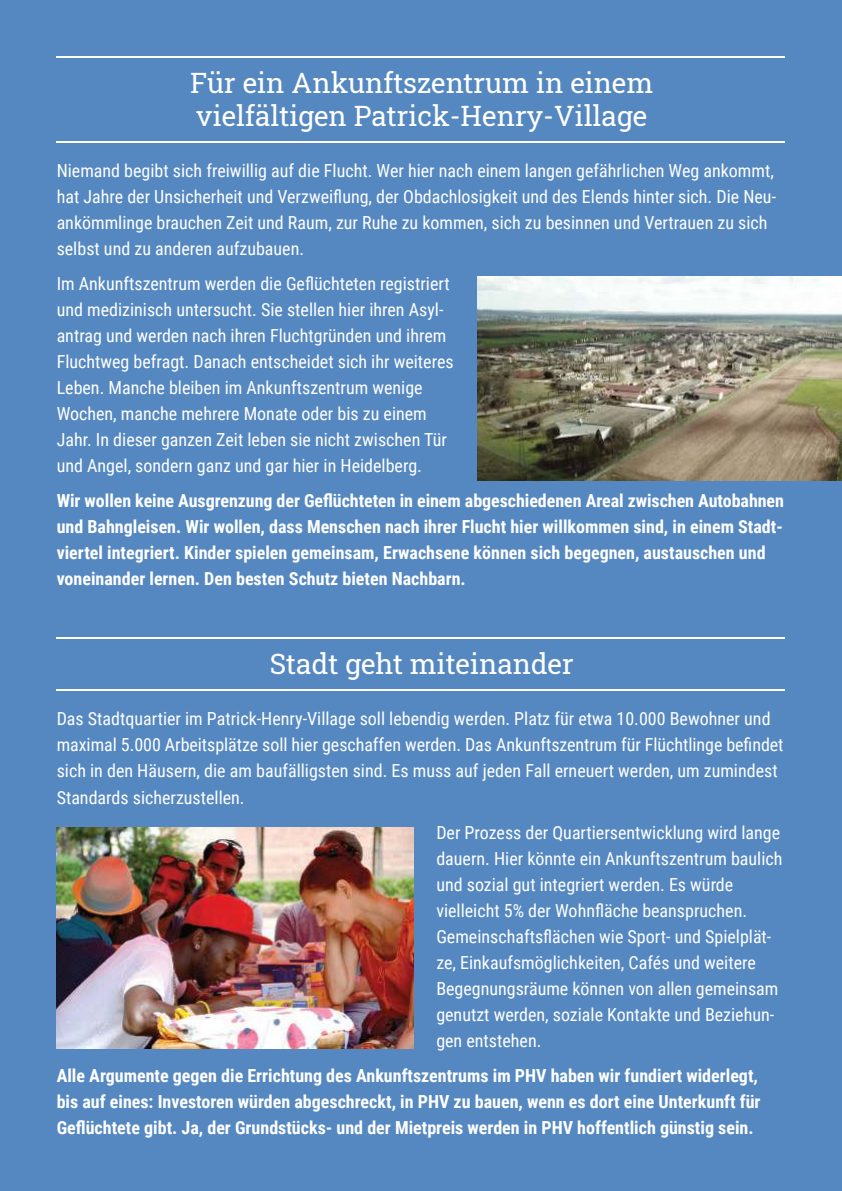
<style>
.page{position:relative;width:842px;height:1191px;background:#5588c1}
.page>*{position:absolute;margin:0;border:0;box-sizing:border-box;transform-origin:0 0}
.t1{font:28px/32.2px "Roboto Slab";color:#fff}
.t2{font:18px/26px "Roboto Condensed";color:#fff}
.t3{font:700 18px/26px "Roboto Condensed";color:#fff}
</style>
<div class="page">
<hr style="left:57px;top:57px;width:728px;height:1px;background:#fff">
<hr style="left:57px;top:141px;width:728px;height:1px;background:#fff">
<hr style="left:57px;top:637px;width:728px;height:2px;background:#fff">
<hr style="left:57px;top:689px;width:728px;height:1px;background:#fff">
<img style="left:478px;top:276px;width:364px;height:204px">
<img style="left:57px;top:827px;width:357px;height:221px">
<h1 class="t1" style="left:190px;top:66px;width:465px">Für ein Ankunftszentrum in einem vielfältigen Patrick-Henry-Village</h1>
<p class="t2" style="left:57px;top:157px;width:721px">Niemand begibt sich freiwillig auf die Flucht. Wer hier nach einem langen gefährlichen Weg ankommt, hat Jahre der Unsicherheit und Verzweiflung, der Obdachlosigkeit und des Elends hinter sich. Die Neu‐ ankömmlinge brauchen Zeit und Raum, zur Ruhe zu kommen, sich zu besinnen und Vertrauen zu sich selbst und zu anderen aufzubauen.</p>
<p class="t2" style="left:57px;top:270px;width:398px">Im Ankunftszentrum werden die Geflüchteten registriert und medizinisch untersucht. Sie stellen hier ihren Asyl‐ antrag und werden nach ihren Fluchtgründen und ihrem Fluchtweg befragt. Danach entscheidet sich ihr weiteres Leben. Manche bleiben im Ankunftszentrum wenige Wochen, manche mehrere Monate oder bis zu einem Jahr. In dieser ganzen Zeit leben sie nicht zwischen Tür und Angel, sondern ganz und gar hier in Heidelberg.</p>
<p class="t3" style="left:57px;top:487px;width:729px">Wir wollen keine Ausgrenzung der Geflüchteten in einem abgeschiedenen Areal zwischen Autobahnen und Bahngleisen. Wir wollen, dass Menschen nach ihrer Flucht hier willkommen sind, in einem Stadt‐ viertel integriert. Kinder spielen gemeinsam, Erwachsene können sich begegnen, austauschen und voneinander lernen. Den besten Schutz bieten Nachbarn.</p>
<h1 class="t1" style="left:270px;top:647px;width:305px">Stadt geht miteinander</h1>
<p class="t2" style="left:57px;top:705px;width:728px">Das Stadtquartier im Patrick-Henry-Village soll lebendig werden. Platz für etwa 10.000 Bewohner und maximal 5.000 Arbeitsplätze soll hier geschaffen werden. Das Ankunftszentrum für Flüchtlinge befindet sich in den Häusern, die am baufälligsten sind. Es muss auf jeden Fall erneuert werden, um zumindest Standards sicherzustellen.</p>
<p class="t2" style="left:436px;top:818px;width:348px">Der Prozess der Quartiersentwicklung wird lange dauern. Hier könnte ein Ankunftszentrum baulich und sozial gut integriert werden. Es würde vielleicht 5% der Wohnfläche beanspruchen.<br>Gemeinschaftsflächen wie Sport- und Spielplät‐ ze, Einkaufsmöglichkeiten, Cafés und weitere Begegnungsräume können von allen gemeinsam genutzt werden, soziale Kontakte und Beziehun‐ gen entstehen.</p>
<p class="t3" style="left:57px;top:1061px;width:705px">Alle Argumente gegen die Errichtung des Ankunftszentrums im PHV haben wir fundiert widerlegt, bis auf eines: Investoren würden abgeschreckt, in PHV zu bauen, wenn es dort eine Unterkunft für<br>Geflüchtete gibt. Ja, der Grundstücks- und der Mietpreis werden in PHV hoffentlich günstig sein.</p>
</div>
